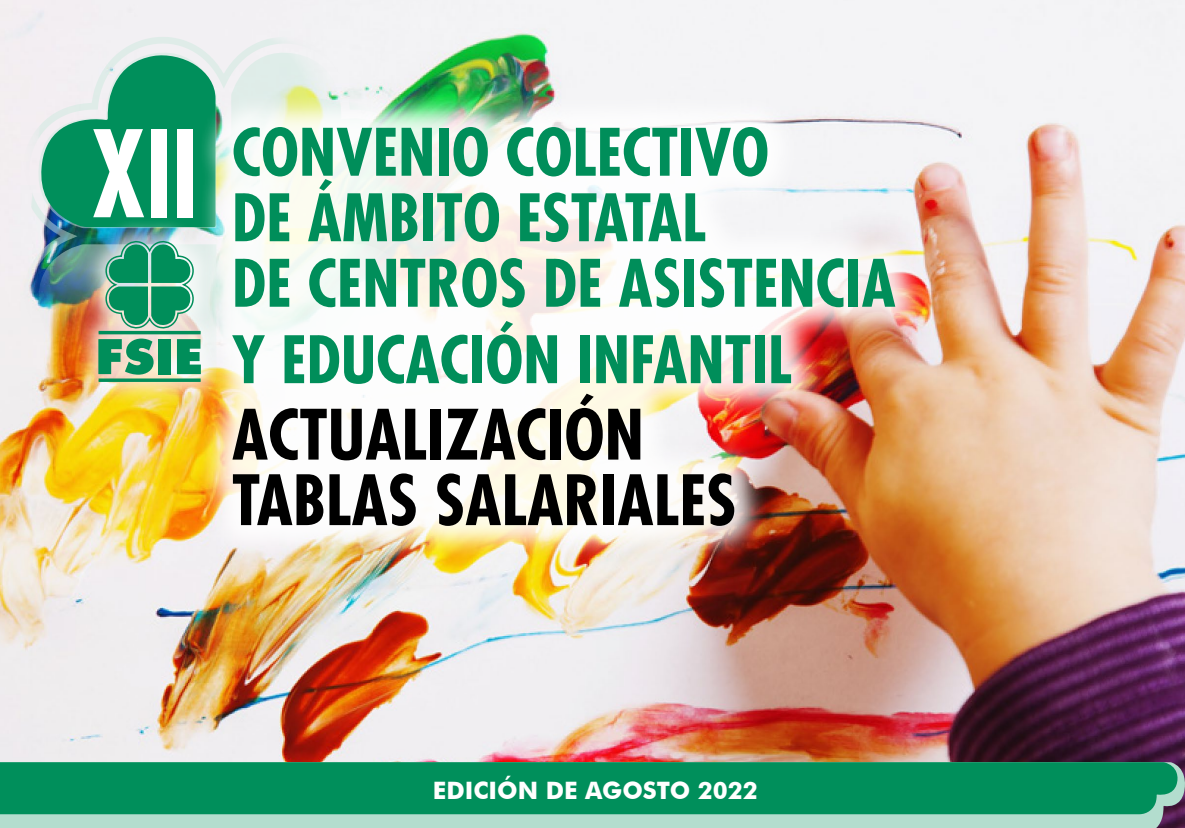
<style>
.page{position:relative;width:1185px;height:828px;background:#fff}
.page>*{position:absolute;margin:0;border:0;box-sizing:border-box;transform-origin:0 0}
.t1{font:700 condensed 116.8px "Futura Std";color:#fff;scale:.87 1}
.t2{font:700 condensed 67.4px/65.4px "Futura Std";color:#000}
.t3{font:700 condensed 63.6px/65.4px "Futura Std";color:#008e5a}
.t4{font:700 24px "Futura BT";color:#fff}
</style>
<div class="page">
<img style="left:0;top:0;width:1185px;height:762px">
<svg style="left:0;top:762px;width:1185px;height:66px;background:#acd5c7"></svg>
<div style="left:0;top:762px;width:1178px;height:52px;background:#008f5b"></div>
<img style="left:2px;top:15px;width:443px;height:442px">
<svg style="left:40px;top:54px;width:176px;height:173px;background:#3ca681"></svg>
<div style="left:74px;top:216px;width:151px;height:191px;background:#fff;opacity:.75"></div>
<svg style="left:99px;top:378px;width:99px;height:4px"></svg>
<svg style="left:98px;top:239px;width:100px;height:136px;background:#5bac8b"></svg>
<div style="left:198px;top:92px;width:732px;height:468px;background:#fff;opacity:.9"></div>
<h1 class="t1" style="left:91px;top:102px;width:125px">XII</h1>
<p class="t3" style="left:232px;top:120px;width:665px">CONVENIO COLECTIVO<br>DE ÁMBITO ESTATAL<br>DE CENTROS DE ASISTENCIA</p>
<p class="t3" style="left:232px;top:327px;width:562px">Y EDUCACIÓN INFANTIL</p>
<p class="t2" style="left:232px;top:402px;width:506px">ACTUALIZACIÓN<br>TABLAS SALARIALES</p>
<p class="t4" style="left:433px;top:775px;width:326px">EDICIÓN DE AGOSTO 2022</p>
</div>
